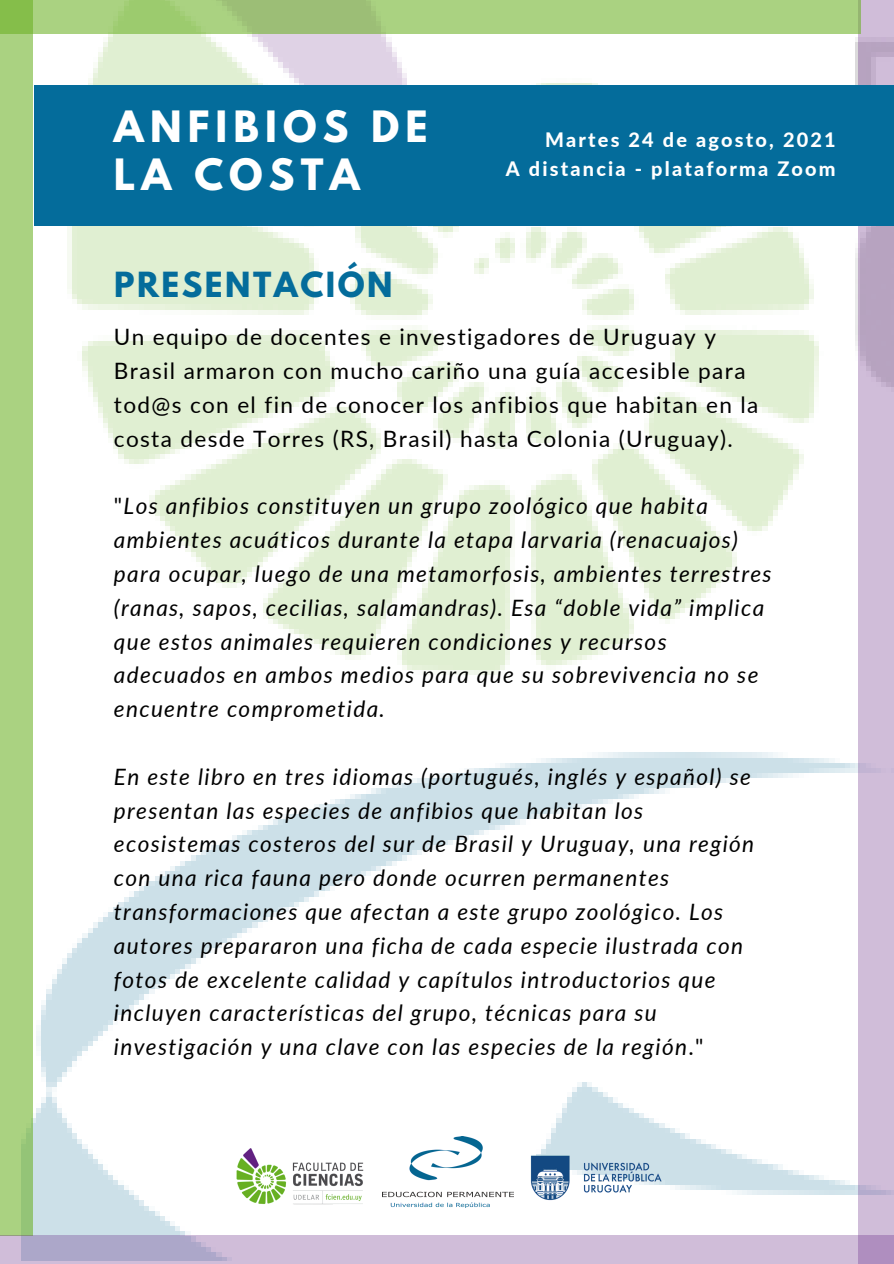
<style>
.page{position:relative;width:894px;height:1264px;background:#fff}
.page>*{position:absolute;margin:0;border:0;box-sizing:border-box;transform-origin:0 0}
.t1{font:700 38.25px/48.4px "League Spartan";letter-spacing:.16em;color:#fff}
.t2{font:700 30.75px "League Spartan";letter-spacing:.08em;color:#046c9b}
.t3{font:italic 22.5px/33.8px "Lato";letter-spacing:.06em;color:#000}
.t4{font:22.5px/33.8px "Lato";letter-spacing:.06em;color:#000}
.t5{font:800 19.8px "Lato";letter-spacing:.11em;color:#fff}
.s1{font-style:normal}
</style>
<div class="page">
<img style="left:33px;top:33px;width:825px;height:1202px">
<svg style="left:858px;top:0;width:35px;height:1235px;background:#cbb8d4"></svg>
<div style="left:34px;top:85px;width:859px;height:141px;background:#046c9b"></div>
<div style="left:0;top:0;width:33px;height:1235px;background:#aad281"></div>
<svg style="left:0;top:0;width:860px;height:33px;background:#a5cd7b"></svg>
<svg style="left:0;top:1235px;width:893px;height:28px;background:#c7b6d4"></svg>
<img style="left:382px;top:1136px;width:131px;height:71px">
<img style="left:222px;top:1136px;width:160px;height:80px">
<img style="left:521px;top:1133px;width:145px;height:78px">
<p class="t1" style="left:114px;top:107px;width:315px">ANFIBIOS DE<br>LA COSTA</p>
<p class="t2" style="left:114px;top:269px;width:280px">PRESENTACIÓN</p>
<p class="t5" style="left:545px;top:127px;width:292px">Martes 24 de agosto, 2021</p>
<p class="t5" style="left:506px;top:157px;width:331px">A distancia - plataforma Zoom</p>
<p class="t4" style="left:114px;top:320px;width:645px">Un equipo de docentes e investigadores de Uruguay y Brasil armaron con mucho cariño una guía accesible para tod@s con el fin de conocer los anfibios que habitan en la costa desde Torres (RS, Brasil) hasta Colonia (Uruguay).</p>
<p class="t3" style="left:114px;top:489px;width:659px"><span class="s1">"</span>Los anfibios constituyen un grupo zoológico que habita ambientes acuáticos durante la etapa larvaria (renacuajos) para ocupar, luego de una metamorfosis, ambientes terrestres (ranas, sapos, cecilias, salamandras). Esa “doble vida” implica que estos animales requieren condiciones y recursos adecuados en ambos medios para que su sobrevivencia no se encuentre comprometida.</p>
<p class="t3" style="left:114px;top:759px;width:641px">En este libro en tres idiomas (portugués, inglés y español) se presentan las especies de anfibios que habitan los ecosistemas costeros del sur de Brasil y Uruguay, una región con una rica fauna pero donde ocurren permanentes transformaciones que afectan a este grupo zoológico. Los autores prepararon una ficha de cada especie ilustrada con fotos de excelente calidad y capítulos introductorios que incluyen características del grupo, técnicas para su investigación y una clave con las especies de la región<span class="s1">."</span></p>
</div>
